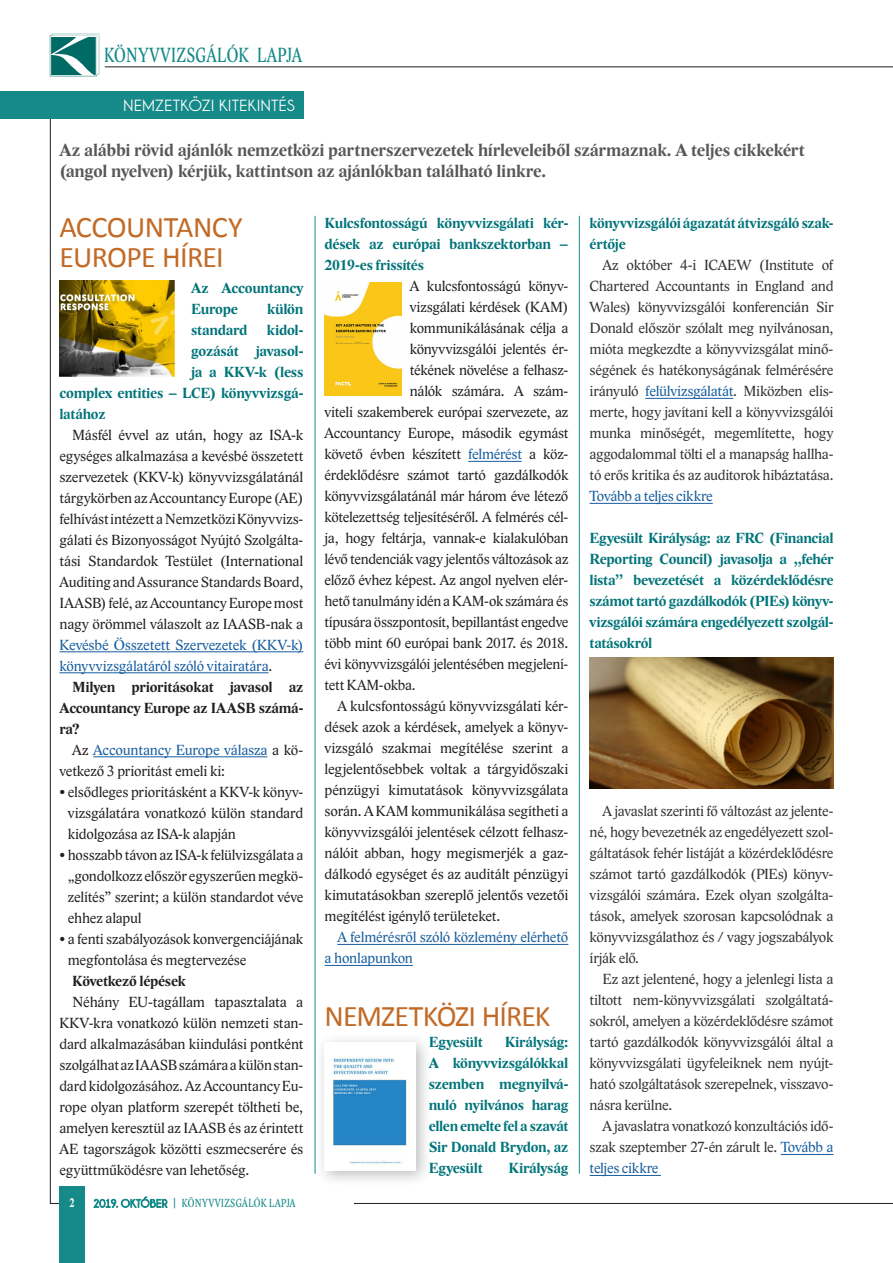
<style>
.page{position:relative;width:893px;height:1263px;background:#fff}
.page>*{position:absolute;margin:0;border:0;box-sizing:border-box;transform-origin:0 0}
.t1{font:30px/30px "Calibri";letter-spacing:-.025em;color:#c26a26}
.t2{font:21px "Lido STF Condensed";letter-spacing:.02em;color:#168a88;scale:.9 1}
.Lead{font:700 18px/21px "Lido STF";letter-spacing:-.005em;color:#57585a}
.t3{font:700 16.5px "Champagne&Limousines";letter-spacing:.02em;color:#fff;scale:1.05 1}
.alapszöveg{font:15px/21px "Lido STF";letter-spacing:-.015em;color:#231f20;text-align:justify}
.alapszöveg-2{font:15px/21px "Lido STF";letter-spacing:-.015em;color:#333;text-align:justify}
.alapszöveg-3{font:700 15px/21px "Lido STF";letter-spacing:-.015em;color:#00747a;text-align:justify}
.alapszöveg-4{font:700 15px/21px "Lido STF";letter-spacing:-.01em;color:#231f20;text-align:justify}
.alapszöveg-5{font:15px/21px "Lido STF";letter-spacing:-.01em;color:#175d9e}
.t4{font:700 12.75px "Lido STF Condensed";color:#fff;scale:.9 1}
.t5{font:12px "Lido STF Condensed";letter-spacing:.035em;color:#168a88;scale:.9 1}
.s1{color:#175d9e}
.s2{font-family:"Champagne&Limousines";font-weight:700;font-size:11.55px}
</style>
<div class="page">
<hr style="left:50px;top:1203px;width:843px;height:1px;background:#231f20">
<hr style="left:105px;top:66px;width:788px;height:1px;background:#231f20">
<hr style="left:50px;top:119px;width:1px;height:1084px;background:#231f20">
<svg style="left:50px;top:34px;width:49px;height:42px"></svg>
<div style="left:60px;top:1187px;width:25px;height:76px;background:#168a88"></div>
<div style="left:85px;top:1198px;width:269px;height:9px;background:#fff"></div>
<svg style="left:94px;top:1197px;width:74px;height:11px"></svg>
<div style="left:0;top:91px;width:303px;height:28px;background:#168a88"></div>
<hr style="left:60px;top:651px;width:243px;height:1px;background:#175d9e">
<hr style="left:60px;top:672px;width:208px;height:1px;background:#175d9e">
<hr style="left:93px;top:756px;width:174px;height:1px;background:#175d9e">
<hr style="left:468px;top:461px;width:54px;height:1px;background:#175d9e">
<hr style="left:337px;top:944px;width:231px;height:1px;background:#175d9e">
<hr style="left:325px;top:965px;width:88px;height:1px;background:#175d9e">
<hr style="left:645px;top:398px;width:88px;height:1px;background:#175d9e">
<hr style="left:590px;top:503px;width:123px;height:1px;background:#175d9e">
<hr style="left:781px;top:1154px;width:52px;height:1px;background:#175d9e">
<hr style="left:590px;top:1175px;width:71px;height:1px;background:#175d9e">
<hr style="left:315px;top:216px;width:1px;height:958px;background:#168a88">
<hr style="left:579px;top:216px;width:1px;height:958px;background:#168a88">
<img style="left:60px;top:281px;width:114px;height:96px">
<div style="left:315px;top:1033px;width:117px;height:154px;background:#231f20;opacity:.3"></div>
<img style="left:324px;top:1042px;width:91px;height:128px">
<img style="left:590px;top:657px;width:243px;height:132px">
<img style="left:325px;top:283px;width:76px;height:112px">
<h2 class="t2" style="left:104px;top:42px;width:221px">KÖNYVVIZSGÁLÓK LAPJA</h2>
<p class="t3" style="left:123px;top:96px;width:165px">NEMZETKÖZI KITEKINTÉS</p>
<p class="Lead" style="left:60px;top:140px;width:747px">Az alábbi rövid ajánlók nemzetközi partnerszervezetek hírleveleiből származnak. A teljes cikkekért (angol nyelven) kérjük, kattintson az ajánlókban található linkre.</p>
<p class="t1" style="left:60px;top:211px;width:185px">ACCOUNTANCY<br>EUROPE HÍREI</p>
<p class="alapszöveg-3" style="left:191px;top:277px;width:114px">Az Accountancy<br>Europe</p>
<p class="alapszöveg-3" style="left:267px;top:298px;width:38px">külön</p>
<p class="alapszöveg-3" style="left:191px;top:319px;width:58px">standard</p>
<p class="alapszöveg-3" style="left:267px;top:319px;width:38px">kidol-</p>
<p class="alapszöveg-3" style="left:191px;top:340px;width:114px">gozását javasol-</p>
<p class="alapszöveg-3" style="left:191px;top:361px;width:114px">ja a KKV-k (less</p>
<p class="alapszöveg-3" style="left:60px;top:382px;width:245px">complex entities – LCE) könyvvizsgá-</p>
<p class="alapszöveg-3" style="left:60px;top:403px;width:47px">latához</p>
<p class="alapszöveg" style="left:60px;top:424px;width:245px;text-indent:13px">Másfél évvel az után, hogy az ISA-k egységes alkalmazása a kevésbé összetett szervezetek (KKV-k) könyvvizsgálatánál tárgykörben az Accountancy Europe (AE) felhívást intézett a Nemzetközi Könyvvizs&shy;gálati és Bizonyosságot Nyújtó Szolgálta&shy;tási Standardok Testület (International Auditing and Assurance Standards Board, IAASB) felé, az Accountancy Europe most nagy örömmel válaszolt az IAASB-nak a <span class="s1">Kevésbé Összetett Szervezetek (KKV-k) könyvvizsgálatáról szóló vitairatára</span>.</p>
<p class="alapszöveg-4" style="left:60px;top:676px;width:245px;text-indent:13px">Milyen prioritásokat javasol az Accountancy Europe az IAASB számá&shy;ra?</p>
<p class="alapszöveg" style="left:60px;top:739px;width:245px;text-indent:13px">Az <span class="s1">Accountancy Europe válasza</span> a kö&shy;vetkező 3 prioritást emeli ki:</p>
<p class="alapszöveg" style="left:68px;top:781px;width:237px;text-indent:-8px">• elsődleges prioritásként a KKV-k könyv&shy;vizsgálatára vonatkozó külön standard kidolgozása az ISA-k alapján</p>
<p class="alapszöveg" style="left:68px;top:844px;width:237px;text-indent:-8px">• hosszabb távon az ISA-k felülvizsgálata a „gondolkozz először egyszerűen megkö&shy;zelítés” szerint; a külön standardot véve ehhez alapul</p>
<p class="alapszöveg" style="left:68px;top:928px;width:237px;text-indent:-8px">• a fenti szabályozások konvergenciájának megfontolása és megtervezése</p>
<p class="alapszöveg-4" style="left:72px;top:970px;width:115px">Következő lépések</p>
<p class="alapszöveg" style="left:60px;top:991px;width:245px;text-indent:13px">Néhány EU-tagállam tapasztalata a KKV-kra vonatkozó külön nemzeti stan&shy;dard alkalmazásában kiindulási pontként szolgálhat az IAASB számára a külön stan&shy;dard kidolgozásához. Az Accountancy Eu&shy;rope olyan platform szerepét töltheti be, amelyen keresztül az IAASB és az érintett AE tagországok közötti eszmecserére és együttműködésre van lehetőség.</p>
<p class="t4" style="left:70px;top:1195px;width:7px">2</p>
<p class="t5" style="left:93px;top:1196px;width:226px"><span class="s2">2019. OKTÓBER</span> | KÖNYVVIZSGÁLÓK LAPJA</p>
<p class="alapszöveg-3" style="left:325px;top:213px;width:245px">Kulcsfontosságú könyvvizsgálati kér&shy;dések az európai bankszektorban – 2019-es frissítés</p>
<p class="alapszöveg" style="left:410px;top:276px;width:160px">A kulcsfontosságú könyv-</p>
<p class="alapszöveg" style="left:410px;top:297px;width:160px">vizsgálati kérdések (KAM)</p>
<p class="alapszöveg" style="left:410px;top:318px;width:160px">kommunikálásának célja a</p>
<p class="alapszöveg" style="left:410px;top:339px;width:160px">könyvvizsgálói jelentés ér-</p>
<p class="alapszöveg" style="left:410px;top:360px;width:160px">tékének növelése a felhasz-</p>
<p class="alapszöveg" style="left:410px;top:381px;width:160px">nálók számára. A szám-</p>
<p class="alapszöveg" style="left:325px;top:402px;width:245px">viteli szakemberek európai szervezete, az</p>
<p class="alapszöveg" style="left:325px;top:423px;width:245px">Accountancy Europe, második egymást</p>
<p class="alapszöveg" style="left:325px;top:444px;width:245px">követő évben készített <span class="s1">felmérést</span> a köz-</p>
<p class="alapszöveg" style="left:325px;top:465px;width:245px">érdeklődésre számot tartó gazdálkodók</p>
<p class="alapszöveg" style="left:325px;top:486px;width:245px">könyvvizsgálatánál már három éve létező</p>
<p class="alapszöveg" style="left:325px;top:507px;width:245px">kötelezettség teljesítéséről. A felmérés cél-</p>
<p class="alapszöveg" style="left:325px;top:528px;width:245px">ja, hogy feltárja, vannak-e kialakulóban</p>
<p class="alapszöveg" style="left:325px;top:549px;width:245px">lévő tendenciák vagy jelentős változások az</p>
<p class="alapszöveg" style="left:325px;top:570px;width:245px">előző évhez képest. Az angol nyelven elér-</p>
<p class="alapszöveg" style="left:325px;top:591px;width:245px">hető tanulmány idén a KAM-ok számára és</p>
<p class="alapszöveg" style="left:325px;top:612px;width:245px">típusára összpontosít, bepillantást engedve</p>
<p class="alapszöveg" style="left:325px;top:633px;width:245px">több mint 60 európai bank 2017. és 2018.</p>
<p class="alapszöveg" style="left:325px;top:654px;width:245px">évi könyvvizsgálói jelentésében megjelení-</p>
<p class="alapszöveg" style="left:325px;top:675px;width:92px">tett KAM-okba.</p>
<p class="alapszöveg" style="left:325px;top:696px;width:245px;text-indent:13px">A kulcsfontosságú könyvvizsgálati kér&shy;dések azok a kérdések, amelyek a könyv&shy;vizsgáló szakmai megítélése szerint a legjelentősebbek voltak a tárgyidőszaki pénzügyi kimutatások könyvvizsgálata során. A KAM kommunikálása segítheti a könyvvizsgálói jelentések célzott felhasz&shy;nálóit abban, hogy megismerjék a gaz&shy;dálkodó egységet és az auditált pénzügyi kimutatásokban szereplő jelentős vezetői megítélést igénylő területeket.</p>
<p class="alapszöveg-5" style="left:325px;top:927px;width:245px;text-indent:13px">A felmérésről szóló közlemény elérhető a honlapunkon</p>
<p class="t1" style="left:325px;top:1000px;width:227px">NEMZETKÖZI HÍREK</p>
<p class="alapszöveg-3" style="left:429px;top:1032px;width:55px">Egyesült</p>
<p class="alapszöveg-3" style="left:429px;top:1032px;width:141px;text-indent:76px">Királyság:<br>A könyvvizsgálókkal szemben megnyilvá&shy;nuló nyilvános harag ellen emelte fel a szavát Sir Donald Brydon, az Egyesült</p>
<p class="alapszöveg-3" style="left:509px;top:1158px;width:61px">Királyság</p>
<p class="alapszöveg-3" style="left:590px;top:213px;width:245px">könyvvizsgálói ágazatát átvizsgáló szak&shy;értője</p>
<p class="alapszöveg-2" style="left:590px;top:255px;width:245px;text-indent:13px">Az október 4-i ICAEW (Institute of Chartered Accountants in England and Wales) könyvvizsgálói konferencián Sir Donald először szólalt meg nyilvánosan, mióta megkezdte a könyvvizsgálat minő&shy;ségének és hatékonyságának felmérésére irányuló <span class="s1">felülvizsgálatát</span>. Miközben elis&shy;merte, hogy javítani kell a könyvvizsgálói munka minőségét, megemlítette, hogy aggodalommal tölti el a manapság hallha&shy;tó erős kritika és az auditorok hibáztatása.<br><span class="s1">Tovább a teljes cikkre</span></p>
<p class="alapszöveg-3" style="left:590px;top:528px;width:245px">Egyesült Királyság: az FRC (Financial Reporting Council) javasolja a „fehér lista” bevezetését a közérdeklődésre számot tartó gazdálkodók (PIEs) könyv&shy;vizsgálói számára engedélyezett szolgál&shy;tatásokról</p>
<p class="alapszöveg-2" style="left:590px;top:801px;width:245px;text-indent:13px">A javaslat szerinti fő változást az jelente&shy;né, hogy bevezetnék az engedélyezett szol&shy;gáltatások fehér listáját a közérdeklődésre számot tartó gazdálkodók (PIEs) könyv&shy;vizsgálói számára. Ezek olyan szolgálta&shy;tások, amelyek szorosan kapcsolódnak a könyvvizsgálathoz és / vagy jogszabályok írják elő.</p>
<p class="alapszöveg-2" style="left:590px;top:969px;width:245px;text-indent:13px">Ez azt jelentené, hogy a jelenlegi lista a tiltott nem-könyvvizsgálati szolgáltatá&shy;sokról, amelyen a közérdeklődésre számot tartó gazdálkodók könyvvizsgálói által a könyvvizsgálati ügyfeleiknek nem nyújt&shy;ható szolgáltatások szerepelnek, visszavo&shy;násra kerülne.</p>
<p class="alapszöveg-2" style="left:590px;top:1116px;width:245px;text-indent:13px">A javaslatra vonatkozó konzultációs idő&shy;szak szeptember 27-én zárult le. <span class="s1">Tovább a teljes cikkre</span></p>
</div>
